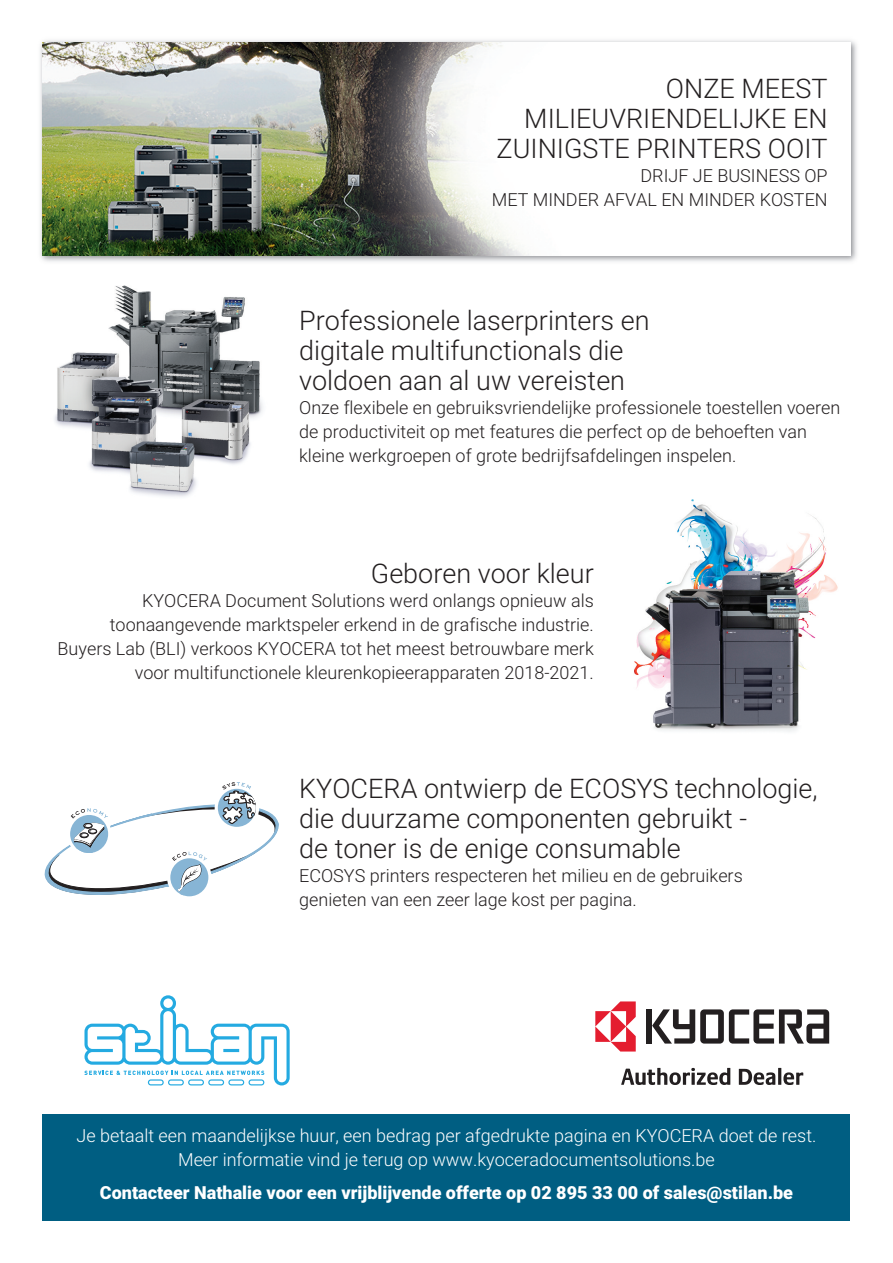
<style>
.page{position:relative;width:893px;height:1263px;background:#fff}
.page>*{position:absolute;margin:0;border:0;box-sizing:border-box;transform-origin:0 0}
.t1{font:300 27px/30px "Roboto";color:#231f20}
.t2{font:300 18px/24px "Roboto";color:#231f20;text-align:right}
.t3{font:300 18px/24px "Roboto";color:#fff;text-align:center}
.t4{font:900 18px "Roboto";color:#fff}
</style>
<div class="page">
<img style="left:40px;top:40px;width:817px;height:222px">
<img style="left:43px;top:43px;width:807px;height:212px">
<svg style="left:84px;top:995px;width:206px;height:90px"></svg>
<div style="left:646px;top:1009px;width:6px;height:34px;background:#231f20"></div>
<svg style="left:652px;top:1009px;width:177px;height:34px"></svg>
<svg style="left:595px;top:1001px;width:41px;height:50px"></svg>
<svg style="left:621px;top:1068px;width:109px;height:17px"></svg>
<svg style="left:739px;top:1068px;width:64px;height:17px"></svg>
<img style="left:54px;top:285px;width:209px;height:212px">
<img style="left:634px;top:499px;width:204px;height:233px">
<svg style="left:45px;top:782px;width:234px;height:115px"></svg>
<div style="left:43px;top:1114px;width:807px;height:106px;background:#005e82"></div>
<h1 class="t1" style="left:497px;top:74px;width:333px;text-align:right">ONZE MEEST<br>MILIEUVRIENDELIJKE EN<br>ZUINIGSTE PRINTERS OOIT</h1>
<p class="t2" style="left:492px;top:164px;width:337px">DRIJF JE BUSINESS OP<br>MET MINDER AFVAL EN MINDER KOSTEN</p>
<h1 class="t1" style="left:299px;top:306px;width:352px">Professionele laserprinters en digitale multifunctionals die voldoen aan al uw vereisten</h1>
<p class="t2" style="left:299px;top:396px;width:543px;text-align:left">Onze flexibele en gebruiksvriendelijke professionele toestellen voeren de productiviteit op met features die perfect op de behoeften van kleine werkgroepen of grote bedrijfsafdelingen inspelen.</p>
<h1 class="t1" style="left:371px;top:559px;width:224px">Geboren voor kleur</h1>
<p class="t2" style="left:58px;top:589px;width:538px">KYOCERA Document Solutions werd onlangs opnieuw als toonaangevende marktspeler erkend in de grafische industrie.<br>Buyers Lab (BLI) verkoos KYOCERA tot het meest betrouwbare merk voor multifunctionele kleurenkopieerapparaten 2018-2021.</p>
<h1 class="t1" style="left:299px;top:773px;width:520px">KYOCERA ontwierp de ECOSYS technologie, die duurzame componenten gebruikt -<br>de toner is de enige consumable</h1>
<p class="t2" style="left:299px;top:864px;width:445px;text-align:left">ECOSYS printers respecteren het milieu en de gebruikers genieten van een zeer lage kost per pagina.</p>
<p class="t3" style="left:77px;top:1124px;width:741px">Je betaalt een maandelijkse huur, een bedrag per afgedrukte pagina en KYOCERA doet de rest.<br>Meer informatie vind je terug op www.kyoceradocumentsolutions.be</p>
<p class="t4" style="left:100px;top:1182px;width:695px">Contacteer Nathalie voor een vrijblijvende offerte op 02 895 33 00 of sales@stilan.be</p>
</div>
